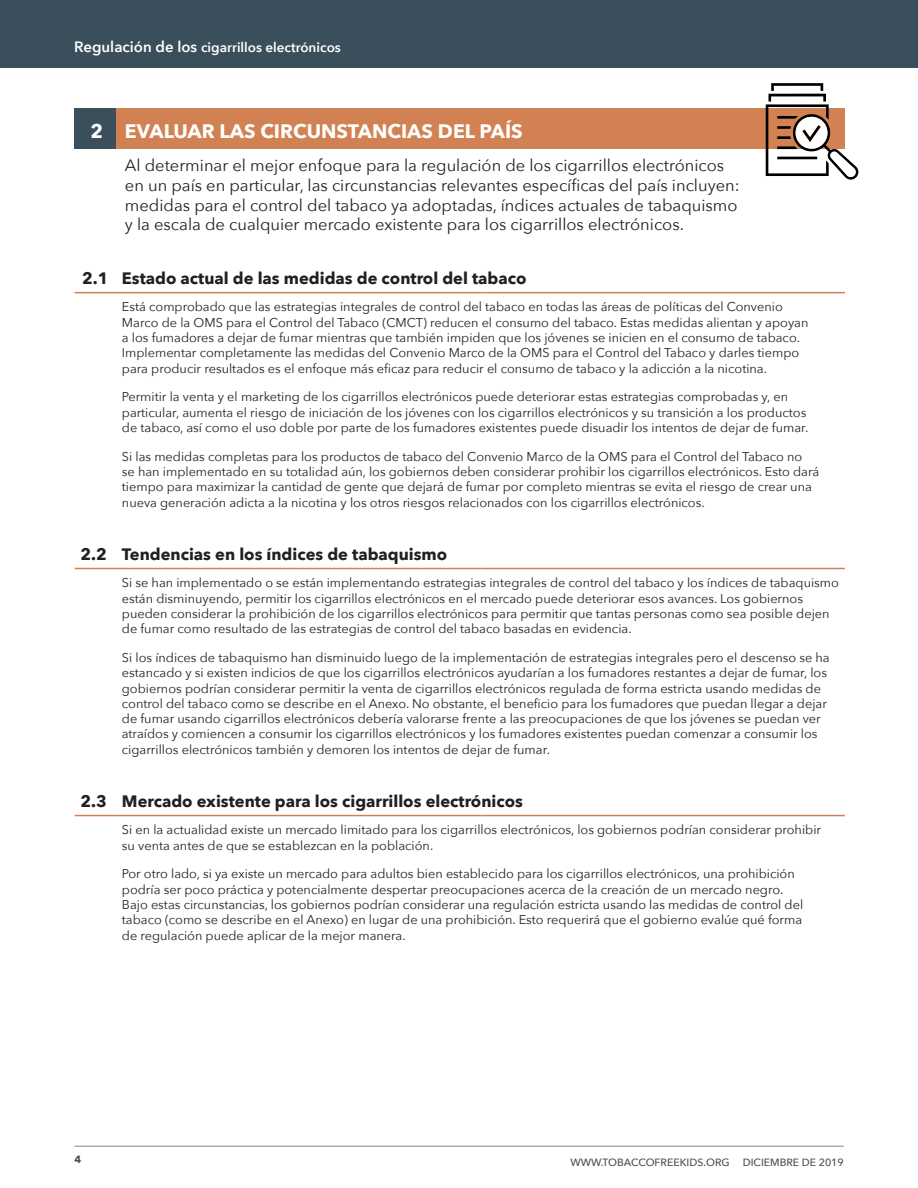
<style>
.page{position:relative;width:918px;height:1188px;background:#fff}
.page>*{position:absolute;margin:0;border:0;box-sizing:border-box;transform-origin:0 0}
.t1{font:700 19.5px "Avenir Next";color:#fff}
.p_base{font:16.5px/19.8px "Avenir Next";color:#231f20}
._1_1{font:700 16.5px "Avenir Next";color:#231f20}
.t2{font:600 13.5px "Avenir Next";color:#fff}
.bullets{font:12.75px/15.3px "Avenir Next";color:#231f20}
.t3{font:500 10.5px "Avenir Next";color:#4b4c4d}
.t4{font:700 10.5px "Avenir Next";color:#4b4c4d}
.s1{font-size:15px}
</style>
<div class="page">
<hr style="left:75px;top:1146px;width:769px;height:1px;background:#808285">
<div style="left:0;top:0;width:918px;height:68px;background:#3a4e5c"></div>
<div style="left:75px;top:108px;width:41px;height:40px;background:#3a4e5c"></div>
<div style="left:116px;top:108px;width:729px;height:40px;background:#d28152"></div>
<hr style="left:75px;top:292px;width:41px;height:1px;background:#d28152">
<hr style="left:116px;top:292px;width:364px;height:1px;background:#d28152">
<hr style="left:480px;top:292px;width:365px;height:1px;background:#d28152">
<hr style="left:75px;top:568px;width:41px;height:1px;background:#d28152">
<hr style="left:116px;top:568px;width:364px;height:1px;background:#d28152">
<hr style="left:480px;top:568px;width:365px;height:1px;background:#d28152">
<hr style="left:75px;top:815px;width:41px;height:1px;background:#d28152">
<hr style="left:116px;top:815px;width:364px;height:1px;background:#d28152">
<hr style="left:480px;top:815px;width:365px;height:1px;background:#d28152">
<svg style="left:766px;top:83px;width:92px;height:97px"></svg>
<p class="t2" style="left:74px;top:36px;width:268px"><span class="s1">Regulación de los</span> cigarrillos electrónicos</p>
<p class="t1" style="left:90px;top:114px;width:14px">2</p>
<p class="t1" style="left:125px;top:114px;width:399px">EVALUAR LAS CIRCUNSTANCIAS DEL PAÍS</p>
<p class="p_base" style="left:125px;top:155px;width:616px">Al determinar el mejor enfoque para la regulación de los cigarrillos electrónicos en un país en particular, las circunstancias relevantes específicas del país incluyen: medidas para el control del tabaco ya adoptadas, índices actuales de tabaquismo y la escala de cualquier mercado existente para los cigarrillos electrónicos.</p>
<p class="_1_1" style="left:82px;top:264px;width:28px">2.1</p>
<p class="_1_1" style="left:122px;top:264px;width:406px">Estado actual de las medidas de control del tabaco</p>
<p class="bullets" style="left:122px;top:299px;width:688px">Está comprobado que las estrategias integrales de control del tabaco en todas las áreas de políticas del Convenio Marco de la OMS para el Control del Tabaco (CMCT) reducen el consumo del tabaco. Estas medidas alientan y apoyan a los fumadores a dejar de fumar mientras que también impiden que los jóvenes se inicien en el consumo de tabaco.<br>Implementar completamente las medidas del Convenio Marco de la OMS para el Control del Tabaco y darles tiempo para producir resultados es el enfoque más eficaz para reducir el consumo de tabaco y la adicción a la nicotina.</p>
<p class="bullets" style="left:122px;top:389px;width:688px">Permitir la venta y el marketing de los cigarrillos electrónicos puede deteriorar estas estrategias comprobadas y, en particular, aumenta el riesgo de iniciación de los jóvenes con los cigarrillos electrónicos y su transición a los productos de tabaco, así como el uso doble por parte de los fumadores existentes puede disuadir los intentos de dejar de fumar.</p>
<p class="bullets" style="left:122px;top:448px;width:699px">Si las medidas completas para los productos de tabaco del Convenio Marco de la OMS para el Control del Tabaco no<br>se han implementado en su totalidad aún, los gobiernos deben considerar prohibir los cigarrillos electrónicos. Esto dará tiempo para maximizar la cantidad de gente que dejará de fumar por completo mientras se evita el riesgo de crear una nueva generación adicta a la nicotina y los otros riesgos relacionados con los cigarrillos electrónicos.</p>
<p class="_1_1" style="left:81px;top:540px;width:28px">2.2</p>
<p class="_1_1" style="left:122px;top:540px;width:327px">Tendencias en los índices de tabaquismo</p>
<p class="bullets" style="left:122px;top:575px;width:719px">Si se han implementado o se están implementando estrategias integrales de control del tabaco y los índices de tabaquismo están disminuyendo, permitir los cigarrillos electrónicos en el mercado puede deteriorar esos avances. Los gobiernos pueden considerar la prohibición de los cigarrillos electrónicos para permitir que tantas personas como sea posible dejen de fumar como resultado de las estrategias de control del tabaco basadas en evidencia.</p>
<p class="bullets" style="left:122px;top:649px;width:709px">Si los índices de tabaquismo han disminuido luego de la implementación de estrategias integrales pero el descenso se ha estancado y si existen indicios de que los cigarrillos electrónicos ayudarían a los fumadores restantes a dejar de fumar, los gobiernos podrían considerar permitir la venta de cigarrillos electrónicos regulada de forma estricta usando medidas de control del tabaco como se describe en el Anexo. No obstante, el beneficio para los fumadores que puedan llegar a dejar de fumar usando cigarrillos electrónicos debería valorarse frente a las preocupaciones de que los jóvenes se puedan ver atraídos y comiencen a consumir los cigarrillos electrónicos y los fumadores existentes puedan comenzar a consumir los cigarrillos electrónicos también y demoren los intentos de dejar de fumar.</p>
<p class="_1_1" style="left:81px;top:787px;width:28px">2.3</p>
<p class="_1_1" style="left:122px;top:787px;width:402px">Mercado existente para los cigarrillos electrónicos</p>
<p class="bullets" style="left:122px;top:822px;width:701px">Si en la actualidad existe un mercado limitado para los cigarrillos electrónicos, los gobiernos podrían considerar prohibir su venta antes de que se establezcan en la población.</p>
<p class="bullets" style="left:122px;top:866px;width:683px">Por otro lado, si ya existe un mercado para adultos bien establecido para los cigarrillos electrónicos, una prohibición podría ser poco práctica y potencialmente despertar preocupaciones acerca de la creación de un mercado negro.<br>Bajo estas circunstancias, los gobiernos podrían considerar una regulación estricta usando las medidas de control del tabaco (como se describe en el Anexo) en lugar de una prohibición. Esto requerirá que el gobierno evalúe qué forma de regulación puede aplicar de la mejor manera.</p>
<p class="t4" style="left:75px;top:1151px;width:8px">4</p>
<p class="t3" style="left:570px;top:1154px;width:161px">WWW.TOBACCOFREEKIDS.ORG</p>
<p class="t3" style="left:743px;top:1154px;width:102px">DICIEMBRE DE 2019</p>
</div>
